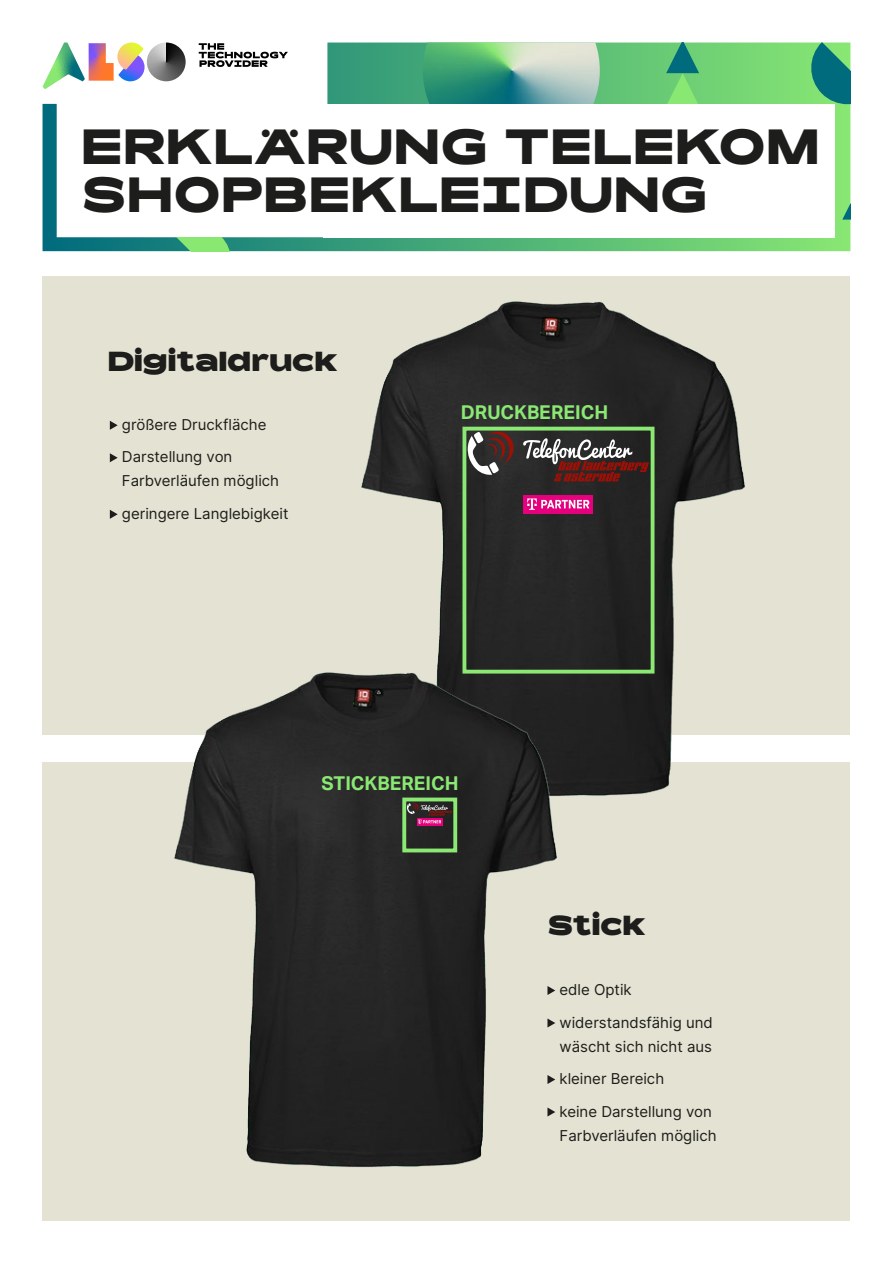
<style>
.page{position:relative;width:893px;height:1263px;background:#fff}
.page>*{position:absolute;margin:0;border:0;box-sizing:border-box;transform-origin:0 0}
.t1{font:700 48px/48px "Rois";letter-spacing:.01em;color:#1d1d1b}
.t2{font:900 26.85px "Rois";letter-spacing:-.01em;color:#1d1d1b}
.t3{font:700 19.05px "Aktiv Grotesk";color:#8ae873}
.t4{font:15px/32.5px "Inter";color:#1d1d1b}
</style>
<div class="page">
<div style="left:43px;top:276px;width:807px;height:459px;background:#e4e2d2"></div>
<div style="left:43px;top:762px;width:807px;height:458px;background:#e4e2d2"></div>
<svg style="left:43px;top:43px;width:807px;height:208px"></svg>
<svg style="left:808px;top:43px;width:42px;height:65px;background:#319879"></svg>
<svg style="left:842px;top:203px;width:8px;height:17px"></svg>
<svg style="left:666px;top:43px;width:33px;height:61px;background:#55b976"></svg>
<img style="left:423px;top:43px;width:177px;height:61px">
<svg style="left:176px;top:237px;width:58px;height:14px"></svg>
<div style="left:323px;top:104px;width:512px;height:133px;background:#fff"></div>
<svg style="left:199px;top:43px;width:89px;height:24px"></svg>
<svg style="left:43px;top:43px;width:143px;height:46px"></svg>
<img style="left:361px;top:301px;width:384px;height:495px">
<div style="left:462px;top:427px;width:192px;height:246px;border:4px solid #8ae873"></div>
<img style="left:174px;top:666px;width:387px;height:501px">
<div style="left:402px;top:797px;width:55px;height:55px;border:4px solid #8ae873"></div>
<svg style="left:110px;top:421px;width:8px;height:9px"></svg>
<svg style="left:110px;top:453px;width:8px;height:9px"></svg>
<svg style="left:110px;top:510px;width:8px;height:9px"></svg>
<svg style="left:547px;top:986px;width:8px;height:9px"></svg>
<svg style="left:547px;top:1018px;width:8px;height:9px"></svg>
<svg style="left:547px;top:1075px;width:8px;height:9px"></svg>
<svg style="left:547px;top:1107px;width:8px;height:9px"></svg>
<div style="left:523px;top:495px;width:70px;height:19px;background:#e6007d"></div>
<svg style="left:527px;top:498px;width:62px;height:12px"></svg>
<svg style="left:468px;top:430px;width:47px;height:45px;background:#625351"></svg>
<svg style="left:523px;top:438px;width:126px;height:43px;background:#5c4442"></svg>
<div style="left:417px;top:818px;width:25px;height:7px;background:#e6007d"></div>
<svg style="left:407px;top:803px;width:45px;height:21px"></svg>
<h1 class="t1" style="left:81px;top:124px;width:739px">ERKLÄRUNG TELEKOM<br>SHOPBEKLEIDUNG</h1>
<h2 class="t2" style="left:108px;top:346px;width:232px">Digitaldruck</h2>
<p class="t4" style="left:122px;top:408px;width:146px">größere Druckfläche<br>Darstellung von</p>
<p class="t4" style="left:122px;top:464px;width:168px">Farbverläufen möglich geringere Langlebigkeit</p>
<p class="t3" style="left:461px;top:401px;width:149px">DRUCKBEREICH</p>
<p class="t3" style="left:321px;top:772px;width:139px">STICKBEREICH</p>
<h2 class="t2" style="left:547px;top:909px;width:100px">Stick</h2>
<p class="t4" style="left:559px;top:973px;width:155px">edle Optik widerstandsfähig und</p>
<p class="t4" style="left:559px;top:1029px;width:154px">wäscht sich nicht aus kleiner Bereich<br>keine Darstellung von</p>
<p class="t4" style="left:559px;top:1118px;width:159px">Farbverläufen möglich</p>
</div>
